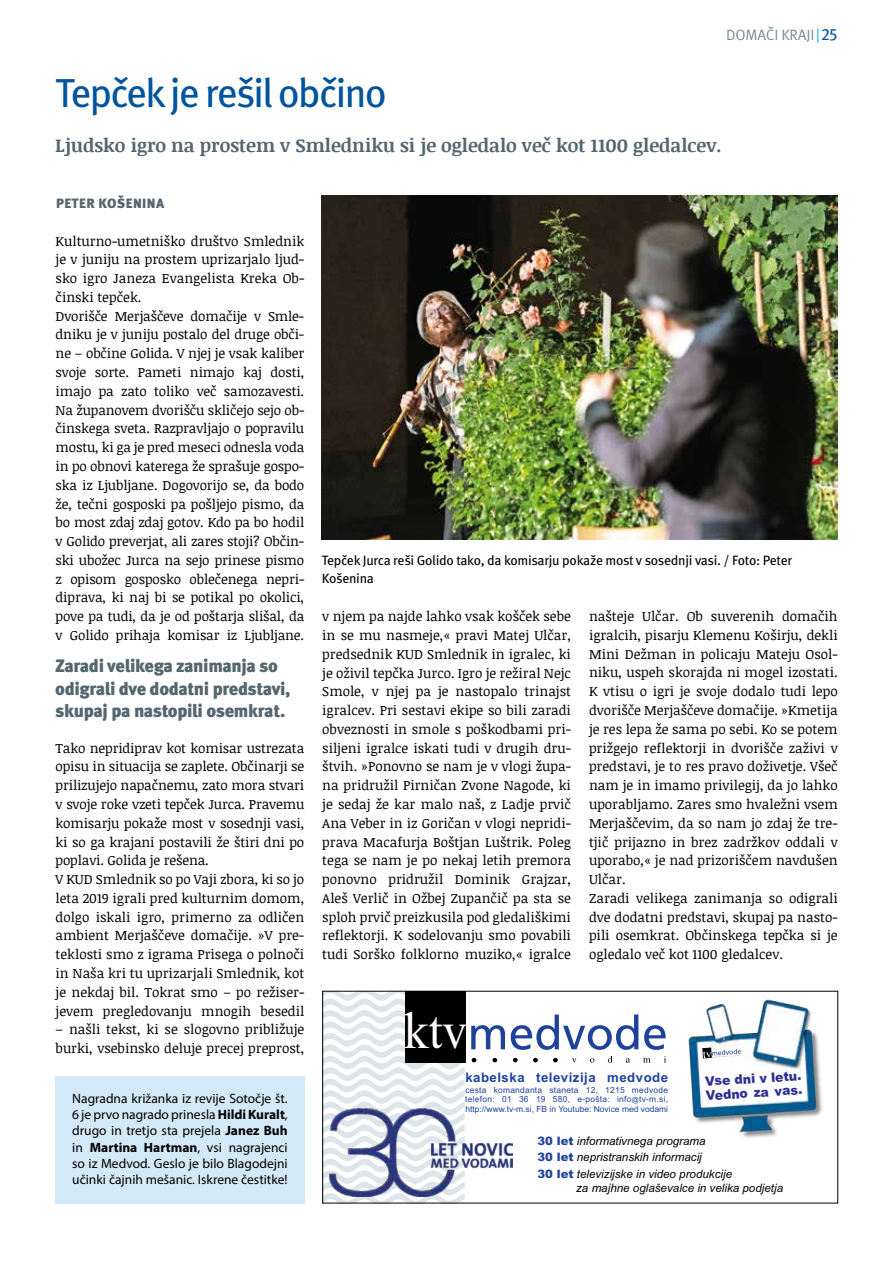
<style>
.page{position:relative;width:893px;height:1263px;background:#fff}
.page>*{position:absolute;margin:0;border:0;box-sizing:border-box;transform-origin:0 0}
.t1{font:52.2px "Times New Roman";color:#fff;scale:.94 1}
.t2{font:40.5px "Meta Pro";letter-spacing:-.05em;color:#00549d}
.t3{font:700 18.75px "Noticia Text";color:#546670}
.t4{font:900 18px/22.2px "Meta Pro";letter-spacing:-.02em;color:#546670}
.t5{font:15px "Meta Pro";letter-spacing:-.01em;color:#748a96}
.t6{font:13.5px/18.8px "Noticia Text";color:#000}
.t7{font:13.5px/16.2px "Myriad Pro";color:#000;text-align:justify}
.t8{font:13.5px/18px "Meta Pro";letter-spacing:-.02em;color:#000}
.t9{font:900 13.5px "Meta Pro";letter-spacing:.03em;color:#546670}
.t10{font:700 13.2px "Arial";letter-spacing:.04em;color:#1e429b}
.t11{font:900 13.05px/14px "Arial";color:#2e3092;scale:.95 1}
.t12{font:italic 11.55px/16.4px "Arial";color:#000}
.t13{font:8.4px/9.4px "Arial";color:#1e429b;text-align:justify}
.s1{font-size:16.5px;color:#00549d}
.s2{font-weight:700}
.s3{font-size:7.05px}
.s4{font-weight:900;font-style:normal;color:#1e429b}
</style>
<div class="page">
<svg style="left:817px;top:28px;width:1px;height:15px"></svg>
<img style="left:322px;top:196px;width:516px;height:343px">
<div style="left:55px;top:1076px;width:250px;height:127px;background:#d4e9f8"></div>
<svg style="left:324px;top:993px;width:499px;height:208px"></svg>
<svg style="left:702px;top:1047px;width:40px;height:11px"></svg>
<p class="t5" style="left:726px;top:25px;width:113px">DOMAČI KRAJI <span class="s1">25</span></p>
<h2 class="t2" style="left:55px;top:67px;width:333px">Tepček je rešil občino</h2>
<h3 class="t3" style="left:55px;top:131px;width:668px">Ljudsko igro na prostem v Smledniku si je ogledalo več kot 1100 gledalcev.</h3>
<p class="t9" style="left:56px;top:195px;width:110px">PETER KOŠENINA</p>
<p class="t6" style="left:56px;top:231px;width:250px">Kulturno-umetniško društvo Smlednik je v juniju na prostem uprizarjalo ljud&shy;sko igro Janeza Evangelista Kreka Ob&shy;činski tepček.<br>Dvorišče Merjaščeve domačije v Smle&shy;dniku je v juniju postalo del druge obči&shy;ne – občine Golida. V njej je vsak kaliber svoje sorte. Pameti nimajo kaj dosti, imajo pa zato toliko več samozavesti.<br>Na županovem dvorišču skličejo sejo ob&shy;činskega sveta. Razpravljajo o popravilu mostu, ki ga je pred meseci odnesla voda in po obnovi katerega že sprašuje gospo&shy;ska iz Ljubljane. Dogovorijo se, da bodo že, tečni gosposki pa pošljejo pismo, da bo most zdaj zdaj gotov. Kdo pa bo hodil v Golido preverjat, ali zares stoji? Občin&shy;ski ubožec Jurca na sejo prinese pismo z opisom gosposko oblečenega nepri&shy;diprava, ki naj bi se potikal po okolici, pove pa tudi, da je od poštarja slišal, da v Golido prihaja komisar iz Ljubljane.</p>
<h3 class="t4" style="left:55px;top:656px;width:237px">Zaradi velikega zanimanja so odigrali dve dodatni predstavi, skupaj pa nastopili osemkrat.</h3>
<p class="t6" style="left:56px;top:738px;width:250px">Tako nepridiprav kot komisar ustrezata opisu in situacija se zaplete. Občinarji se prilizujejo napačnemu, zato mora stvari v svoje roke vzeti tepček Jurca. Pravemu komisarju pokaže most v sosednji vasi, ki so ga krajani postavili že štiri dni po poplavi. Golida je rešena.<br>V KUD Smlednik so po Vaji zbora, ki so jo leta 2019 igrali pred kulturnim domom, dolgo iskali igro, primerno za odličen ambient Merjaščeve domačije. »V pre&shy;teklosti smo z igrama Prisega o polnoči in Naša kri tu uprizarjali Smlednik, kot je nekdaj bil. Tokrat smo – po režiser&shy;jevem pregledovanju mnogih besedil</p>
<p class="t6" style="left:56px;top:1020px;width:250px">– našli tekst, ki se slogovno približuje burki, vsebinsko deluje precej preprost,</p>
<p class="t7" style="left:72px;top:1090px;width:217px">Nagradna križanka iz revije Sotočje št.<br>6 je prvo nagrado prinesla <span class="s2">Hildi Kuralt</span>, drugo in tretjo sta prejela <span class="s2">Janez Buh </span>in <span class="s2">Martina Hartman</span>, vsi nagrajenci so iz Medvod. Geslo je bilo Blagodejni učinki čajnih mešanic. Iskrene čestitke!</p>
<p class="t8" style="left:322px;top:552px;width:472px">Tepček Jurca reši Golido tako, da komisarju pokaže most v sosednji vasi. / Foto: Peter<br>Košenina</p>
<p class="t6" style="left:322px;top:607px;width:250px;text-align:justify">v njem pa najde lahko vsak košček sebe in se mu nasmeje,« pravi Matej Ulčar, predsednik KUD Smlednik in igralec, ki je oživil tepčka Jurco. Igro je režiral Nejc Smole, v njej pa je nastopalo trinajst igralcev. Pri sestavi ekipe so bili zaradi obveznosti in smole s poškodbami pri&shy;siljeni igralce iskati tudi v drugih dru&shy;štvih. »Ponovno se nam je v vlogi župa&shy;na pridružil Pirničan Zvone Nagode, ki je sedaj že kar malo naš, z Ladje prvič Ana Veber in iz Goričan v vlogi nepridi&shy;prava Macafurja Boštjan Luštrik. Poleg tega se nam je po nekaj letih premora ponovno pridružil Dominik Grajzar, Aleš Verlič in Ožbej Zupančič pa sta se sploh prvič preizkusila pod gledališkimi reflektorji. K sodelovanju smo povabili tudi Sorško folklorno muziko,« igralce</p>
<p class="t6" style="left:589px;top:607px;width:250px">našteje Ulčar. Ob suverenih domačih igralcih, pisarju Klemenu Koširju, dekli Mini Dežman in policaju Mateju Osol&shy;niku, uspeh skorajda ni mogel izostati.<br>K vtisu o igri je svoje dodalo tudi lepo dvorišče Merjaščeve domačije. »Kmetija je res lepa že sama po sebi. Ko se potem prižgejo reflektorji in dvorišče zaživi v predstavi, je to res pravo doživetje. Všeč nam je in imamo privilegij, da jo lahko uporabljamo. Zares smo hvaležni vsem Merjaščevim, da so nam jo zdaj že tre&shy;tjič prijazno in brez zadržkov oddali v uporabo,« je nad prizoriščem navdušen Ulčar.<br>Zaradi velikega zanimanja so odigrali dve dodatni predstavi, skupaj pa nasto&shy;pili osemkrat. Občinskega tepčka si je ogledalo več kot 1100 gledalcev.</p>
<h1 class="t1" style="left:404px;top:994px;width:68px">ktv</h1>
<p class="t10" style="left:465px;top:1068px;width:204px">kabelska televizija medvode</p>
<p class="t13" style="left:465px;top:1085px;width:204px">cesta komandanta staneta 12, 1215 medvode telefon: 01 36 19 580, e-pošta: info<span class="s3">@</span>tv-m.si, http://www.tv-m.si, FB in Youtube: Novice med vodami</p>
<p class="t12" style="left:537px;top:1133px;width:196px"><span class="s4">30 let</span> informativnega programa<br><span class="s4">30 let</span> nepristranskih informacij<br><span class="s4">30 let</span> televizijske in video produkcije</p>
<p class="t12" style="left:576px;top:1179px;width:208px">za majhne oglaševalce in velika podjetja</p>
<p class="t11" style="left:704px;top:1074px;width:103px;rotate:-4deg">Vse dni v letu.<br>Vedno za vas.</p>
</div>
